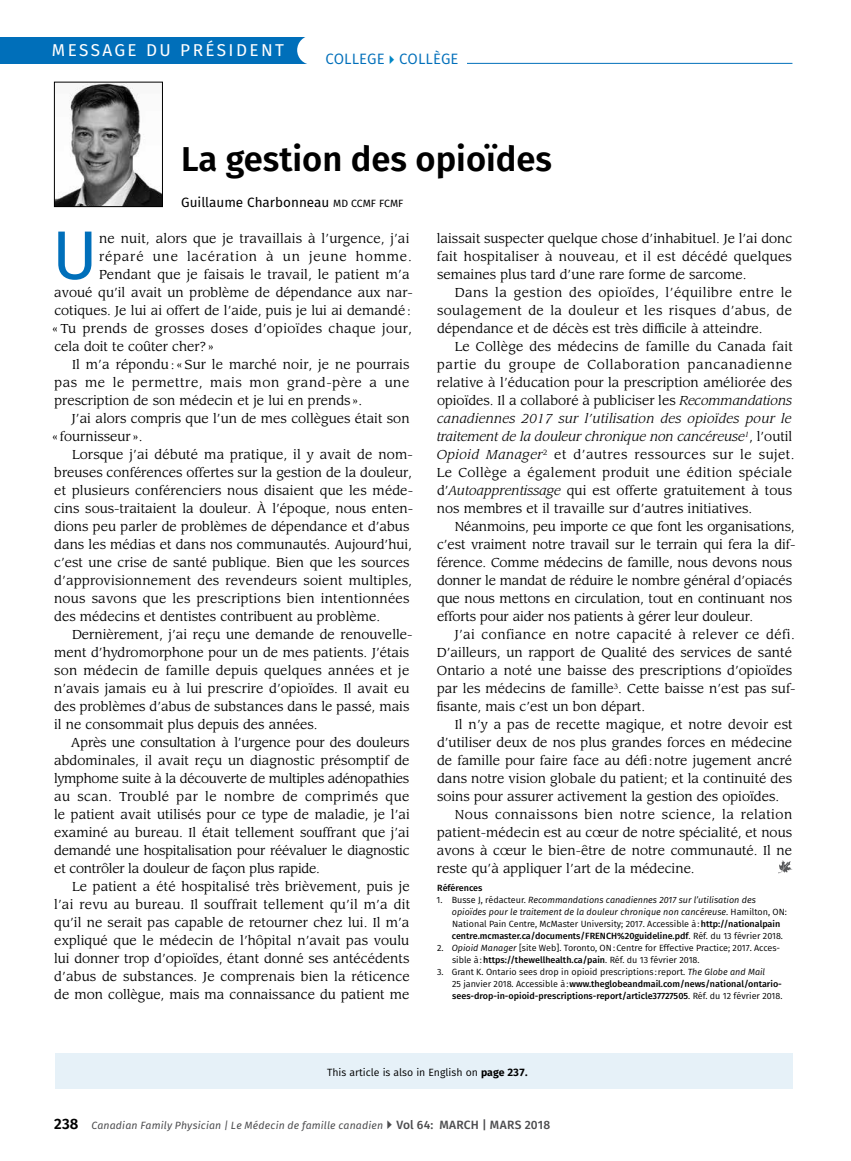
<style>
.page{position:relative;width:851px;height:1161px;background:#fff}
.page>*{position:absolute;margin:0;border:0;box-sizing:border-box;transform-origin:0 0}
.t1{font:68.85px "Fira Sans";color:#006fba}
.t2{font:600 34.5px "Fira Sans";color:#000}
.t3{font:17.1px "Fira Sans";letter-spacing:.14em;color:#fff}
.t4{font:15px "Fira Sans";letter-spacing:.01em;color:#006fba}
.t5{font:13.5px "Fira Sans";color:#000}
.t6{font:12.75px/18px "Leawood Std";color:#000;text-align:justify}
.t7{font:12.75px "Leawood Std";letter-spacing:.025em;color:#000}
.t8{font:12.75px "Leawood Std";letter-spacing:.065em;color:#000}
.t9{font:italic 10.5px "Fira Sans";letter-spacing:.015em;color:#4d4d4f}
.t10{font:10.5px "Fira Sans";color:#000}
.t11{font:9px/12px "Fira Sans";color:#000}
.t12{font:500 9px/12px "Fira Sans";color:#000}
.s1{font-size:10.5px}
.s2{font-style:italic}
.s3{font-weight:500}
.s4{font-weight:400}
.s5{font-weight:400;font-style:italic}
.s6{font-weight:700}
.s7{font-weight:600;font-style:normal;font-size:15px;color:#000}
.s8{font-weight:500;font-style:normal;font-size:12px}
</style>
<div class="page">
<div style="left:55px;top:1053px;width:737px;height:36px;background:#e6f1f8"></div>
<hr style="left:327px;top:63px;width:465px;height:1px;background:#006fba">
<div style="left:325px;top:49px;width:141px;height:22px;background:#fff"></div>
<div style="left:0;top:37px;width:312px;height:27px;background:#006fba"></div>
<div style="left:297px;top:36px;width:29px;height:29px;background:#fff;border-radius:50%"></div>
<img style="left:56px;top:84px;width:105px;height:121px">
<div style="left:54px;top:82px;width:109px;height:125px;border:1px solid #000"></div>
<svg style="left:778px;top:860px;width:14px;height:13px"></svg>
<p class="t3" style="left:52px;top:37px;width:234px">MESSAGE DU PRÉSIDENT</p>
<p class="t4" style="left:325px;top:48px;width:135px">COLLEGE COLLÈGE</p>
<h1 class="t2" style="left:181px;top:131px;width:372px">La gestion des opioïdes</h1>
<p class="t5" style="left:181px;top:192px;width:224px">Guillaume Charbonneau <span class="s1">MD CCMF FCMF</span></p>
<p class="t1" style="left:52px;top:203px;width:47px">U</p>
<p class="t6" style="left:99px;top:230px;width:312px">ne nuit, alors que je travaillais à l’urgence, j’ai</p>
<p class="t8" style="left:99px;top:249px;width:314px">réparé une lacération à un jeune homme.</p>
<p class="t6" style="left:99px;top:266px;width:312px">Pendant que je faisais le travail, le patient m’a</p>
<p class="t6" style="left:54px;top:284px;width:360px">avoué qu’il avait un problème de dépendance aux nar-</p>
<p class="t6" style="left:54px;top:302px;width:358px">cotiques. Je lui ai offert de l’aide, puis je lui ai demandé:</p>
<p class="t7" style="left:52px;top:321px;width:361px">« Tu prends de grosses doses d’opioïdes chaque jour,</p>
<p class="t6" style="left:54px;top:338px;width:161px">cela doit te coûter cher?»</p>
<p class="t6" style="left:54px;top:356px;width:356px;text-indent:18px">Il m’a répondu:«Sur le marché noir, je ne pourrais pas me le permettre, mais mon grand-père a une prescription de son médecin et je lui en prends».</p>
<p class="t6" style="left:52px;top:410px;width:359px;text-indent:20px">J’ai alors compris que l’un de mes collègues était son «fournisseur».</p>
<p class="t6" style="left:54px;top:446px;width:360px;text-align:left;text-indent:18px">Lorsque j’ai débuté ma pratique, il y avait de nom&shy;breuses conférences offertes sur la gestion de la douleur, et plusieurs conférenciers nous disaient que les méde&shy;cins sous-traitaient la douleur. À l’époque, nous enten&shy;dions peu parler de problèmes de dépendance et d’abus dans les médias et dans nos communautés. Aujourd’hui, c’est une crise de santé publique. Bien que les sources d’approvisionnement des revendeurs soient multiples, nous savons que les prescriptions bien intentionnées des médecins et dentistes contribuent au problème.</p>
<p class="t6" style="left:54px;top:626px;width:360px;text-align:left;text-indent:18px">Dernièrement, j’ai reçu une demande de renouvelle&shy;ment d’hydromorphone pour un de mes patients. J’étais son médecin de famille depuis quelques années et je n’avais jamais eu à lui prescrire d’opioïdes. Il avait eu des problèmes d’abus de substances dans le passé, mais il ne consommait plus depuis des années.</p>
<p class="t6" style="left:54px;top:734px;width:357px;text-indent:17px">Après une consultation à l’urgence pour des douleurs abdominales, il avait reçu un diagnostic présomptif de lymphome suite à la découverte de multiples adénopathies au scan. Troublé par le nombre de comprimés que le patient avait utilisés pour ce type de maladie, je l’ai examiné au bureau. Il était tellement souffrant que j’ai demandé une hospitalisation pour réévaluer le diagnostic et contrôler la douleur de façon plus rapide.</p>
<p class="t6" style="left:54px;top:878px;width:357px;text-indent:18px">Le patient a été hospitalisé très brièvement, puis je l’ai revu au bureau. Il souffrait tellement qu’il m’a dit qu’il ne serait pas capable de retourner chez lui. Il m’a expliqué que le médecin de l’hôpital n’avait pas voulu lui donner trop d’opioïdes, étant donné ses antécédents d’abus de substances. Je comprenais bien la réticence de mon collègue, mais ma connaissance du patient me</p>
<p class="t6" style="left:437px;top:230px;width:357px">laissait suspecter quelque chose d’inhabituel. Je l’ai donc fait hospitaliser à nouveau, et il est décédé quelques semaines plus tard d’une rare forme de sarcome.</p>
<p class="t6" style="left:437px;top:284px;width:356px;text-indent:18px">Dans la gestion des opioïdes, l’équilibre entre le soulagement de la douleur et les risques d’abus, de dépendance et de décès est très diffcile à atteindre.</p>
<p class="t6" style="left:436px;top:338px;width:359px;text-align:left;text-indent:18px">Le Collège des médecins de famille du Canada fait partie du groupe de Collaboration pancanadienne relative à l’éducation pour la prescription améliorée des opioïdes. Il a collaboré à publiciser les <span class="s2">Recommandations canadiennes 2017 sur l’utilisation des opioïdes pour le traitement de la douleur chronique non cancéreuse</span><sup>1</sup>, l’outil <span class="s2">Opioid Manager</span><sup>2</sup> et d’autres ressources sur le sujet.<br>Le Collège a également produit une édition spéciale d’<span class="s2">Autoapprentissage</span> qui est offerte gratuitement à tous nos membres et il travaille sur d’autres initiatives.</p>
<p class="t6" style="left:437px;top:518px;width:360px;text-align:left;text-indent:18px">Néanmoins, peu importe ce que font les organisations, c’est vraiment notre travail sur le terrain qui fera la dif&shy;férence. Comme médecins de famille, nous devons nous donner le mandat de réduire le nombre général d’opiacés que nous mettons en circulation, tout en continuant nos efforts pour aider nos patients à gérer leur douleur.</p>
<p class="t6" style="left:436px;top:626px;width:360px;text-align:left;text-indent:18px">J’ai confiance en notre capacité à relever ce défi.<br>D’ailleurs, un rapport de Qualité des services de santé Ontario a noté une baisse des prescriptions d’opioïdes par les médecins de famille<sup>3</sup>. Cette baisse n’est pas suf&shy;fsante, mais c’est un bon départ.</p>
<p class="t6" style="left:437px;top:716px;width:357px;text-indent:18px">Il n’y a pas de recette magique, et notre devoir est d’utiliser deux de nos plus grandes forces en médecine de famille pour faire face au déf:notre jugement ancré dans notre vision globale du patient; et la continuité des soins pour assurer activement la gestion des opioïdes.</p>
<p class="t6" style="left:437px;top:806px;width:357px;text-indent:18px">Nous connaissons bien notre science, la relation patient-médecin est au cœur de notre spécialité, et nous avons à cœur le bien-être de notre communauté. Il ne reste qu’à appliquer l’art de la médecine.</p>
<p class="t12" style="left:437px;top:881px;width:47px">Références</p>
<p class="t11" style="left:452px;top:894px;width:336px;text-indent:-15px">1. Busse J, rédacteur. <span class="s2">Recommandations canadiennes 2017 sur l’utilisation des opioïdes pour le traitement de la douleur chronique non cancéreuse</span>. Hamilton, ON:<br>National Pain Centre, McMaster University; 2017. Accessible à:<span class="s3">http://nationalpain centre.mcmaster.ca/documents/FRENCH%20guideline.pdf</span>. Réf. du 13 février 2018.</p>
<p class="t11" style="left:452px;top:942px;width:329px;text-indent:-15px">2. <span class="s2">Opioid Manager</span> [site Web]. Toronto, ON:Centre for Effective Practice; 2017. Acces&shy;sible à:<span class="s3">https://thewellhealth.ca/pain</span>. Réf. du 13 février 2018.</p>
<p class="t12" style="left:452px;top:965px;width:332px;text-indent:-15px"><span class="s4">3. Grant K. Ontario sees drop in opioid prescriptions:report.</span> <span class="s5">The Globe and Mail<br></span><span class="s4">25 janvier 2018. Accessible à:</span> www.theglobeandmail.com/news/national/ontario&shy;sees-drop-in-opioid-prescriptions-report/article37727505<span class="s4">. Réf. du 12 février 2018.</span></p>
<p class="t10" style="left:327px;top:1064px;width:202px">This article is also in English on <span class="s6">page 237.</span></p>
<p class="t9" style="left:54px;top:1117px;width:497px"><span class="s7">238</span> Canadian Family Physician | Le Médecin de famille canadien <span class="s8">Vol 64: MARCH | MARS 2018</span></p>
</div>
